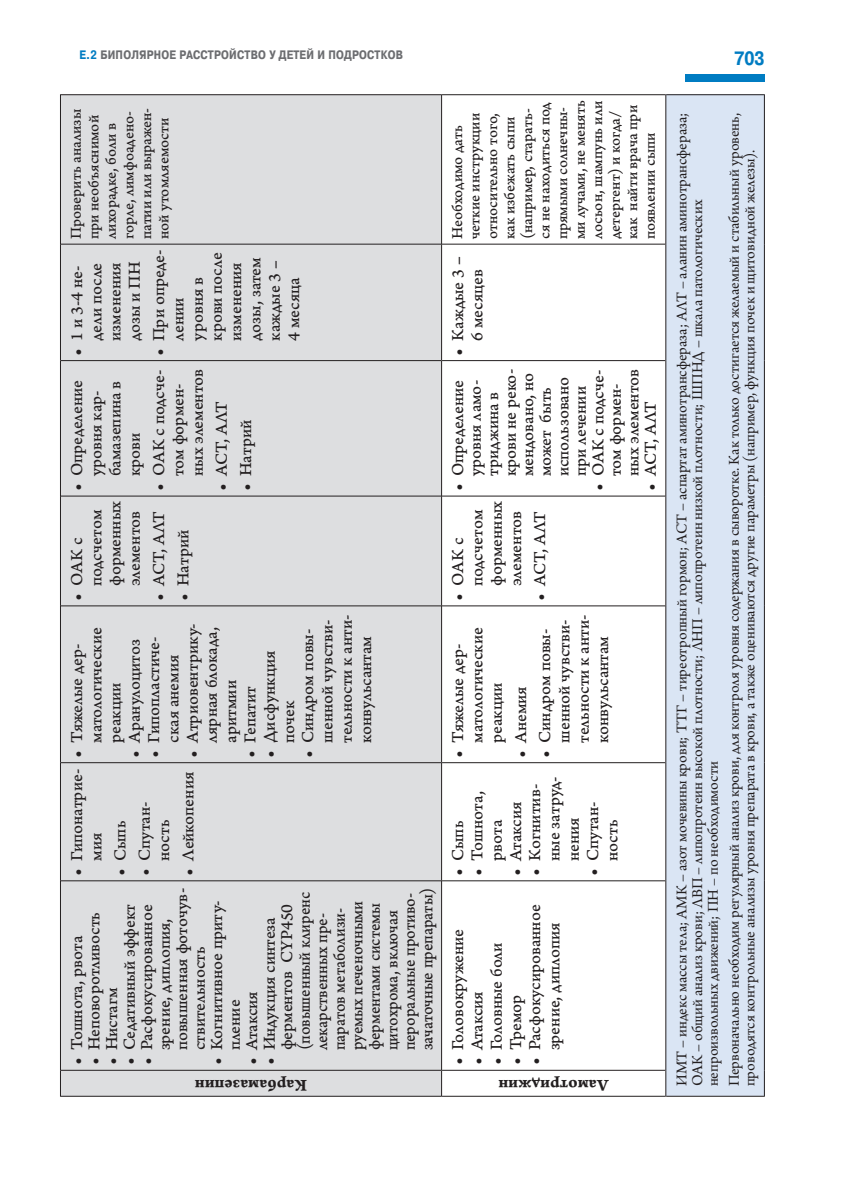
<style>
.page{position:relative;width:844px;height:1191px;background:#fff}
.page>*{position:absolute;margin:0;border:0;box-sizing:border-box;transform-origin:0 0}
.t1{font:700 19.25px "Pragmatica Cond C";color:#007cc2}
.t2{font:17.5px/19.2px "Arno Pro Caption";letter-spacing:-.005em;color:#231f20}
.Tab_list{font:17.5px "Arno Pro Bold Caption";color:#231f20}
.List-1{font:15.75px/15.8px "Arno Pro";color:#231f20}
.Tab-1{font:15.75px/17.5px "Arno Pro Caption";letter-spacing:-.005em;color:#231f20}
.t3{font:700 12.25px "Pragmatica Cond C";letter-spacing:.02em;color:#6c6d70}
.s1{color:#007cc2}
</style>
<div class="page">
<div style="left:685px;top:74px;width:79px;height:8px;background:#007cc2"></div>
<div style="left:61px;top:95px;width:380px;height:1000px;background:#dddee0"></div>
<svg style="left:442px;top:95px;width:223px;height:1000px"></svg>
<div style="left:665px;top:95px;width:99px;height:1001px;background:#dae5f4"></div>
<svg style="left:60px;top:1070px;width:1px;height:26px"></svg>
<hr style="left:61px;top:1095px;width:380px;height:1px;background:#231f20">
<hr style="left:60px;top:880px;width:1px;height:190px;background:#231f20">
<hr style="left:61px;top:1069px;width:380px;height:1px;background:#231f20">
<hr style="left:60px;top:762px;width:1px;height:118px;background:#231f20">
<hr style="left:61px;top:880px;width:380px;height:1px;background:#231f20">
<hr style="left:60px;top:606px;width:1px;height:156px;background:#231f20">
<hr style="left:61px;top:762px;width:380px;height:1px;background:#231f20">
<hr style="left:60px;top:496px;width:1px;height:110px;background:#231f20">
<hr style="left:61px;top:605px;width:380px;height:1px;background:#231f20">
<hr style="left:60px;top:360px;width:1px;height:136px;background:#231f20">
<hr style="left:61px;top:495px;width:380px;height:1px;background:#231f20">
<hr style="left:60px;top:244px;width:1px;height:116px;background:#231f20">
<hr style="left:61px;top:360px;width:380px;height:1px;background:#231f20">
<hr style="left:60px;top:94px;width:1px;height:150px;background:#231f20">
<hr style="left:61px;top:244px;width:380px;height:1px;background:#231f20">
<hr style="left:61px;top:94px;width:380px;height:1px;background:#231f20">
<svg style="left:441px;top:1070px;width:1px;height:26px"></svg>
<hr style="left:442px;top:1095px;width:223px;height:1px;background:#231f20">
<hr style="left:441px;top:880px;width:1px;height:190px;background:#231f20">
<hr style="left:442px;top:1069px;width:223px;height:1px;background:#231f20">
<hr style="left:441px;top:762px;width:1px;height:118px;background:#231f20">
<hr style="left:442px;top:880px;width:223px;height:1px;background:#231f20">
<hr style="left:441px;top:606px;width:1px;height:156px;background:#231f20">
<hr style="left:442px;top:762px;width:223px;height:1px;background:#231f20">
<hr style="left:441px;top:496px;width:1px;height:110px;background:#231f20">
<hr style="left:442px;top:605px;width:223px;height:1px;background:#231f20">
<hr style="left:441px;top:360px;width:1px;height:136px;background:#231f20">
<hr style="left:442px;top:495px;width:223px;height:1px;background:#231f20">
<hr style="left:441px;top:244px;width:1px;height:116px;background:#231f20">
<hr style="left:442px;top:360px;width:223px;height:1px;background:#231f20">
<hr style="left:441px;top:94px;width:1px;height:150px;background:#231f20">
<hr style="left:442px;top:244px;width:223px;height:1px;background:#231f20">
<hr style="left:442px;top:94px;width:223px;height:1px;background:#231f20">
<svg style="left:665px;top:1070px;width:1px;height:26px"></svg>
<hr style="left:666px;top:1095px;width:97px;height:1px;background:#231f20">
<hr style="left:665px;top:880px;width:1px;height:190px;background:#231f20">
<hr style="left:665px;top:762px;width:1px;height:118px;background:#231f20">
<hr style="left:665px;top:606px;width:1px;height:156px;background:#231f20">
<hr style="left:665px;top:496px;width:1px;height:110px;background:#231f20">
<hr style="left:665px;top:360px;width:1px;height:136px;background:#231f20">
<hr style="left:665px;top:244px;width:1px;height:116px;background:#231f20">
<hr style="left:665px;top:94px;width:1px;height:150px;background:#231f20">
<hr style="left:666px;top:94px;width:97px;height:1px;background:#231f20">
<svg style="left:763px;top:1070px;width:1px;height:26px"></svg>
<hr style="left:763px;top:880px;width:1px;height:190px;background:#231f20">
<hr style="left:763px;top:762px;width:1px;height:118px;background:#231f20">
<hr style="left:763px;top:606px;width:1px;height:156px;background:#231f20">
<hr style="left:763px;top:496px;width:1px;height:110px;background:#231f20">
<hr style="left:763px;top:360px;width:1px;height:136px;background:#231f20">
<hr style="left:763px;top:244px;width:1px;height:116px;background:#231f20">
<hr style="left:763px;top:94px;width:1px;height:150px;background:#231f20">
<p class="t3" style="left:79px;top:48px;width:325px"><span class="s1">E.2</span> БИПОЛЯРНОЕ РАССТРОЙСТВО У ДЕТЕЙ И ПОДРОСТКОВ</p>
<p class="Tab-1" style="left:68px;top:239px;width:133px;rotate:-90deg">Проверить анализы при необъяснимой лихорадке, боли в горле, лимфоадено&shy;патии или выражен&shy;ной утомляемости</p>
<p class="t2" style="left:68px;top:341px;width:81px;text-indent:-15px;rotate:-90deg">• 1 и 3-4 не&shy;дели после изменения дозы и ПН</p>
<p class="t2" style="left:150px;top:341px;width:93px;text-indent:-15px;rotate:-90deg">• При опреде&shy;лении уровня в крови после изменения дозы, затем каждые 3 –<br>4 месяца</p>
<p class="t2" style="left:68px;top:476px;width:98px;text-indent:-15px;rotate:-90deg">• Определение уровня кар&shy;бамазепина в крови</p>
<p class="t2" style="left:150px;top:476px;width:109px;text-indent:-15px;rotate:-90deg">• ОАК с подсче&shy;том формен&shy;ных элементов</p>
<p class="t2" style="left:68px;top:586px;width:87px;text-indent:-15px;rotate:-90deg">• ОАК с подсчетом форменных элементов</p>
<p class="t2" style="left:150px;top:601px;width:92px;rotate:-90deg">• АСТ, АЛТ</p>
<p class="t2" style="left:174px;top:601px;width:73px;rotate:-90deg">• Натрий</p>
<p class="t2" style="left:213px;top:491px;width:92px;rotate:-90deg">• АСТ, АЛТ</p>
<p class="t2" style="left:237px;top:491px;width:73px;rotate:-90deg">• Натрий</p>
<p class="t2" style="left:68px;top:743px;width:117px;text-indent:-15px;rotate:-90deg">• Тяжелые дер&shy;матологические реакции</p>
<p class="t2" style="left:126px;top:757px;width:120px;rotate:-90deg">• Аранулоцитоз</p>
<p class="t2" style="left:145px;top:757px;width:123px;text-align:center;rotate:-90deg">• Гипопластиче&shy;ская анемия</p>
<p class="t2" style="left:183px;top:743px;width:121px;text-indent:-15px;rotate:-90deg">• Атриовентрику&shy;лярная блокада, аритмии</p>
<p class="t2" style="left:241px;top:757px;width:73px;rotate:-90deg">• Гепатит</p>
<p class="t2" style="left:68px;top:861px;width:93px;text-indent:-15px;rotate:-90deg">• Гипонатрие&shy;мия</p>
<p class="t2" style="left:111px;top:876px;width:57px;rotate:-90deg">• Сыпь</p>
<p class="t2" style="left:136px;top:876px;width:76px;text-align:center;rotate:-90deg">• Спутан&shy;ность</p>
<p class="t2" style="left:179px;top:876px;width:105px;rotate:-90deg">• Лейкопения</p>
<p class="t2" style="left:299px;top:743px;width:130px;text-indent:-15px;rotate:-90deg">• Синдром повы&shy;шенной чувстви&shy;тельности к анти&shy;конвульсантам</p>
<p class="t2" style="left:260px;top:743px;width:94px;text-indent:-15px;rotate:-90deg">• Дисфункция почек</p>
<p class="t2" style="left:139px;top:1050px;width:164px;line-height:17.5px;text-indent:-15px;rotate:-90deg">• Расфокусированное зрение, диплопия, повышенная фоточув&shy;ствительность</p>
<p class="t2" style="left:261px;top:1050px;width:164px;line-height:17.5px;text-indent:-15px;rotate:-90deg">• Индукция синтеза ферментов CYP450 (повышенный клиренс лекарственных пре&shy;паратов метаболизи&shy;руемых печеночными ферментами системы цитохрома, включая пероральные противо&shy;зачаточные препараты)</p>
<p class="t2" style="left:209px;top:1050px;width:152px;line-height:17.5px;text-indent:-15px;rotate:-90deg">• Когнитивное приту&shy;пление</p>
<p class="t2" style="left:120px;top:1065px;width:163px;rotate:-90deg">• Седативный эффект</p>
<p class="t2" style="left:85px;top:1065px;width:155px;rotate:-90deg">• Неповоротливость</p>
<p class="t2" style="left:68px;top:1065px;width:131px;rotate:-90deg">• Тошнота, рвота</p>
<p class="t2" style="left:103px;top:1065px;width:79px;rotate:-90deg">• Нистагм</p>
<p class="t2" style="left:243px;top:1065px;width:76px;rotate:-90deg">• Атаксия</p>
<p class="Tab_list" style="left:307px;top:1095px;width:114px;rotate:-180deg">Карбамазепин</p>
<p class="Tab-1" style="left:449px;top:239px;width:140px;rotate:-90deg">Необходимо дать четкие инструкции относительно того, как избежать сыпи (например, старать&shy;ся не находиться под прямыми солнечны&shy;ми лучами, не менять лосьон, шампунь или детергент) и когда/ как найти врача при появлении сыпи</p>
<p class="t2" style="left:449px;top:356px;width:101px;text-align:center;rotate:-90deg">• Каждые 3 –<br>6 месяцев</p>
<p class="t2" style="left:450px;top:476px;width:109px;line-height:17.5px;text-indent:-15px;rotate:-90deg">• Определение уровня ламо&shy;триджина в крови не реко&shy;мендовано, но может быть использовано при лечении</p>
<p class="t2" style="left:590px;top:476px;width:109px;line-height:17.5px;text-indent:-15px;rotate:-90deg">• ОАК с подсче&shy;том формен&shy;ных элементов</p>
<p class="t2" style="left:641px;top:491px;width:92px;rotate:-90deg">• АСТ, АЛТ</p>
<p class="t2" style="left:449px;top:586px;width:87px;text-indent:-15px;rotate:-90deg">• ОАК с подсчетом форменных элементов</p>
<p class="t2" style="left:531px;top:601px;width:92px;rotate:-90deg">• АСТ, АЛТ</p>
<p class="t2" style="left:449px;top:743px;width:117px;text-indent:-15px;rotate:-90deg">• Тяжелые дер&shy;матологические реакции</p>
<p class="t2" style="left:511px;top:757px;width:73px;rotate:-90deg">• Анемия</p>
<p class="t2" style="left:536px;top:743px;width:130px;text-indent:-15px;rotate:-90deg">• Синдром повы&shy;шенной чувстви&shy;тельности к анти&shy;конвульсантам</p>
<p class="t2" style="left:526px;top:861px;width:86px;text-indent:-15px;rotate:-90deg">• Когнитив&shy;ные затруд&shy;нения</p>
<p class="t2" style="left:468px;top:861px;width:71px;text-indent:-15px;rotate:-90deg">• Тошнота, рвота</p>
<p class="t2" style="left:506px;top:876px;width:76px;rotate:-90deg">• Атаксия</p>
<p class="t2" style="left:583px;top:876px;width:76px;text-align:center;rotate:-90deg">• Спутан&shy;ность</p>
<p class="t2" style="left:449px;top:876px;width:57px;rotate:-90deg">• Сыпь</p>
<p class="t2" style="left:526px;top:1065px;width:162px;text-align:center;rotate:-90deg">• Расфокусированное зрение, диплопия</p>
<p class="t2" style="left:449px;top:1065px;width:138px;rotate:-90deg">• Головокружение</p>
<p class="t2" style="left:487px;top:1065px;width:124px;rotate:-90deg">• Головные боли</p>
<p class="t2" style="left:468px;top:1065px;width:76px;rotate:-90deg">• Атаксия</p>
<p class="t2" style="left:506px;top:1065px;width:72px;rotate:-90deg">• Тремор</p>
<p class="Tab_list" style="left:608px;top:1095px;width:112px;rotate:-180deg">Ламотриджин</p>
<p class="t1" style="left:734px;top:47px;width:32px">703</p>
<p class="List-1" style="left:674px;top:1086px;width:975px;rotate:-90deg">ИМТ – индекс массы тела; АМК – азот мочевины крови; ТТГ – тиреотропный гормон; АСТ – аспартат аминотрансфераза; АЛТ – аланин аминотрансфераза;<br>ОАК – общий анализ крови; ЛВП – липопротеин высокой плотности; ЛНП – липопротеин низкой плотности; ШПНД – шкала патологических непроизвольных движений; ПН – по необходимости</p>
<p class="List-1" style="left:726px;top:1086px;width:974px;rotate:-90deg">Первоначально необходим регулярный анализ крови, для контроля уровня содержания в сыворотке. Как только достигается желаемый и стабильный уровень, проводятся контрольные анализы уровня препарата в крови, а также оцениваются другие параметры (например, функция почек и щитовидной железы).</p>
</div>
